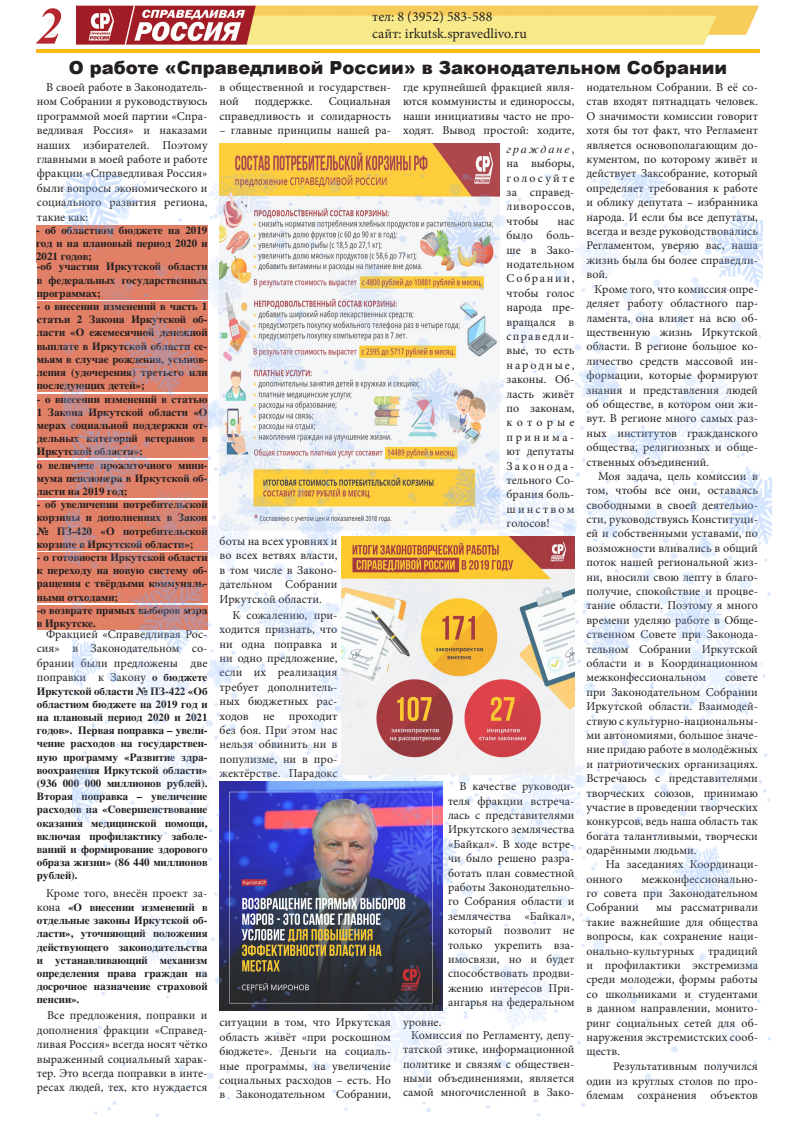
<style>
.page{position:relative;width:794px;height:1134px;background:#fff}
.page>*{position:absolute;margin:0;border:0;box-sizing:border-box;transform-origin:0 0}
.t1{font:900 18px "Arial";color:#231f20}
.t2{font:14px "Minion Pro";color:#231f20}
.t3{font:12px/14.4px "Minion Pro";color:#231f20;text-align:justify}
.t4{font:700 11px/13.2px "STIX General";color:#231f20;text-align:justify}
.s1{font-family:"STIX General";font-weight:700;font-size:11px}
.s2{font-family:"Minion Pro";font-weight:400;font-size:12px}
.s3{font-family:"STIX General";font-style:italic}
</style>
<div class="page">
<hr style="left:37px;top:49px;width:722px;height:3px;background:#fcb814">
<div style="left:36px;top:225px;width:171px;height:38px;background:#e18066"></div>
<div style="left:37px;top:262px;width:170px;height:38px;background:#e18066"></div>
<div style="left:37px;top:302px;width:170px;height:90px;background:#e18066"></div>
<div style="left:37px;top:394px;width:170px;height:64px;background:#e18066"></div>
<div style="left:37px;top:460px;width:170px;height:38px;background:#e18066"></div>
<div style="left:37px;top:500px;width:170px;height:50px;background:#e18066"></div>
<div style="left:37px;top:553px;width:170px;height:50px;background:#e18066"></div>
<div style="left:37px;top:605px;width:170px;height:25px;background:#e18066"></div>
<img style="left:219px;top:144px;width:280px;height:30px">
<img style="left:64px;top:174px;width:699px;height:464px">
<img style="left:72px;top:432px;width:699px;height:685px">
<img style="left:37px;top:5px;width:721px;height:40px">
<img style="left:341px;top:536px;width:233px;height:238px">
<p class="t2" style="left:372px;top:7px;width:122px">тел: 8 (3952) 583-588</p>
<p class="t2" style="left:372px;top:24px;width:156px">сайт: irkutsk.spravedlivo.ru</p>
<p class="t1" style="left:69px;top:54px;width:660px">О работе «Справедливой России» в Законодательном Собрании</p>
<p class="t3" style="left:37px;top:80px;width:172px;text-indent:9px">В своей работе в Законодатель&shy;ном Собрании я руководствуюсь программой моей партии «Спра&shy;ведливая Россия» и наказами наших избирателей. Поэтому главными в моей работе и работе фракции «Справедливая Россия» были вопросы экономического и социального развития региона, такие как:</p>
<p class="t4" style="left:36px;top:224px;width:173px">- об областном бюджете на 2019 год и на плановый период 2020 и 2021 годов;</p>
<p class="t4" style="left:37px;top:261px;width:172px">-об участии Иркутской области в федеральных государственных программах;</p>
<p class="t4" style="left:37px;top:300px;width:172px">- о внесении изменений в часть 1 статьи 2 Закона Иркутской об&shy;ласти «О ежемесячной денежной выплате в Иркутской области се&shy;мьям в случае рождения, усынов&shy;ления (удочерения) третьего или последующих детей»;</p>
<p class="t4" style="left:37px;top:393px;width:172px">- о внесении изменений в статью 1 Закона Иркутской области «О мерах социальной поддержки от&shy;дельных категорий ветеранов в Иркутской области»;</p>
<p class="t4" style="left:37px;top:459px;width:172px">о величине прожиточного мини&shy;мума пенсионера в Иркутской об&shy;ласти на 2019 год;</p>
<p class="t4" style="left:37px;top:498px;width:172px">- об увеличении потребительской корзины и дополнениях в Закон № ПЗ-420 «О потребительской корзине в Иркутской области»;</p>
<p class="t4" style="left:37px;top:551px;width:172px">- о готовности Иркутской области к переходу на новую систему об&shy;ращения с твёрдыми коммуналь&shy;ными отходами;</p>
<p class="t4" style="left:37px;top:604px;width:172px">-о возврате прямых выборов мэра в Иркутске.</p>
<p class="t3" style="left:37px;top:627px;width:172px;text-indent:9px">Фракцией «Справедливая Рос&shy;сия» в Законодательном со&shy;брании были предложены две поправки к Закону <span class="s1">о бюджете</span></p>
<p class="t4" style="left:37px;top:685px;width:172px">Иркутской области № ПЗ-422 «Об областном бюджете на 2019 год и на плановый период 2020 и 2021 годов». Первая поправка – увели&shy;чение расходов на государствен&shy;ную программу «Развитие здра&shy;воохранения Иркутской области» (936 000 000 миллионов рублей).<br>Вторая поправка – увеличение расходов на «Совершенствование оказания медицинской помощи, включая профилактику заболе&shy;ваний и формирование здорового образа жизни» (86 440 миллионов рублей).</p>
<p class="t3" style="left:46px;top:885px;width:163px">Кроме того, внесён проект за-</p>
<p class="t4" style="left:37px;top:901px;width:172px"><span class="s2">кона</span> «О внесении изменений в отдельные законы Иркутской об&shy;ласти», уточняющий положения действующего законодательства и устанавливающий механизм определения права граждан на досрочное назначение страховой пенсии».</p>
<p class="t3" style="left:37px;top:1008px;width:172px;text-indent:10px">Все предложения, поправки и дополнения фракции «Справед&shy;ливая Россия» всегда носят чётко выраженный социальный харак&shy;тер. Это всегда поправки в инте&shy;ресах людей, тех, кто нуждается</p>
<p class="t3" style="left:219px;top:80px;width:173px">в общественной и государствен&shy;ной</p>
<p class="t3" style="left:586px;top:80px;width:173px">нодательном Собрании. В её со&shy;став входят пятнадцать человек.<br>О значимости комиссии говорит хотя бы тот факт, что Регламент является основополагающим до&shy;кументом, по которому живёт и действует Заксобрание, который определяет требования к работе и облику депутата – избранника народа. И если бы все депутаты, всегда и везде руководствовались Регламентом, уверяю вас, наша жизнь была бы более справедли&shy;вой.</p>
<p class="t3" style="left:586px;top:282px;width:173px;text-indent:8px">Кроме того, что комиссия опре&shy;деляет работу областного пар&shy;ламента, она влияет на всю об&shy;щественную жизнь Иркутской области. В регионе большое ко&shy;личество средств массовой ин&shy;формации, которые формируют знания и представления людей об обществе, в котором они жи&shy;вут. В регионе много самых раз&shy;ных институтов гражданского общества, религиозных и обще&shy;ственных объединений.</p>
<p class="t3" style="left:586px;top:469px;width:173px;text-indent:12px">Моя задача, цель комиссии в том, чтобы все они, оставаясь свободными в своей деятельно&shy;сти, руководствуясь Конституци&shy;ей и собственными уставами, по возможности вливались в общий поток нашей региональной жиз&shy;ни, вносили свою лепту в благо&shy;получие, спокойствие и процве&shy;тание области. Поэтому я много времени уделяю работе в Обще&shy;ственном Совете при Законода&shy;тельном Собрании Иркутской области и в Координационном межконфессиональном</p>
<p class="t3" style="left:403px;top:80px;width:173px">где крупнейшей фракцией явля&shy;ются коммунисты и единороссы, наши инициативы часто не про&shy;ходят. Вывод простой: ходите,</p>
<p class="t3" style="left:506px;top:142px;width:69px"><span class="s3">граждане</span>, на выборы, голосуйте за справед&shy;ливороссов, чтобы</p>
<p class="t3" style="left:219px;top:94px;width:173px;text-align:right">Социальная<br>справедливость и солидарность</p>
<p class="t3" style="left:219px;top:123px;width:173px">– главные принципы нашей ра-</p>
<p class="t3" style="left:255px;top:94px;width:59px">поддержке.</p>
<p class="t3" style="left:506px;top:214px;width:69px;text-indent:51px">нас было боль&shy;ше в Зако&shy;нодательном Собрании, чтобы голос народа пре&shy;вращался в справедли&shy;вые, то есть народные, законы. Об&shy;ласть живёт по законам, которые принима&shy;ют депутаты Законода&shy;тельного Со&shy;брания боль&shy;шинством голосов!</p>
<p class="t3" style="left:219px;top:534px;width:119px">боты на всех уровнях и во всех ветвях власти, в том числе в Законо&shy;дательном Собрании Иркутской области.</p>
<p class="t3" style="left:219px;top:608px;width:119px;text-indent:13px">К сожалению, при&shy;ходится признать, что ни одна поправка и ни одно предложение, если их реализация требует дополнитель&shy;ных бюджетных рас&shy;ходов не проходит без боя. При этом нас нельзя обвинить ни в популизме, ни в про&shy;жектёрстве. Парадокс</p>
<p class="t3" style="left:586px;top:670px;width:173px;text-indent:139px">совете при Законодательном Собрании Иркутской области. Взаимодей&shy;ствую с культурно-национальны&shy;ми автономиями, большое значе&shy;ние придаю работе в молодёжных и патриотических организациях.<br>Встречаюсь с представителями творческих союзов, принимаю участие в проведении творческих конкурсов, ведь наша область так богата талантливыми, творчески одарёнными людьми.</p>
<p class="t3" style="left:586px;top:857px;width:173px;text-indent:19px">На заседаниях Координаци&shy;онного</p>
<p class="t3" style="left:448px;top:779px;width:128px;text-indent:11px">В качестве руководи&shy;теля фракции встреча&shy;лась с представителями Иркутского землячества «Байкал». В ходе встре&shy;чи было решено разра&shy;ботать план совместной работы Законодательно&shy;го Собрания области и землячества «Байкал», который позволит не только укрепить вза&shy;имосвязи, но и будет способствовать продви&shy;жению интересов При&shy;ангарья на федеральном</p>
<p class="t3" style="left:403px;top:1028px;width:173px;text-indent:8px">Комиссия по Регламенту, депу&shy;татской этике, информационной политике и связям с обществен&shy;ными объединениями, является самой многочисленной в Зако-</p>
<p class="t3" style="left:586px;top:872px;width:173px;text-indent:55px">межконфессионально&shy;го совета при Законодательном Собрании</p>
<p class="t3" style="left:586px;top:900px;width:173px;text-indent:70px">мы рассматривали такие важнейшие для общества вопросы, как сохранение наци&shy;онально-культурных традиций и профилактики экстремизма среди молодежи, формы работы со школьниками и студентами в данном направлении, монито&shy;ринг социальных сетей для об&shy;наружения экстремистских сооб&shy;ществ.</p>
<p class="t3" style="left:586px;top:1059px;width:173px;text-indent:27px">Результативным получился один из круглых столов по про&shy;блемам сохранения объектов</p>
<p class="t3" style="left:219px;top:1015px;width:173px">ситуации в том, что Иркутская область живёт «при роскошном бюджете». Деньги на социаль&shy;ные программы, на увеличение социальных расходов – есть. Но в Законодательном Собрании,</p>
<p class="t3" style="left:403px;top:1015px;width:40px">уровне.</p>
</div>
